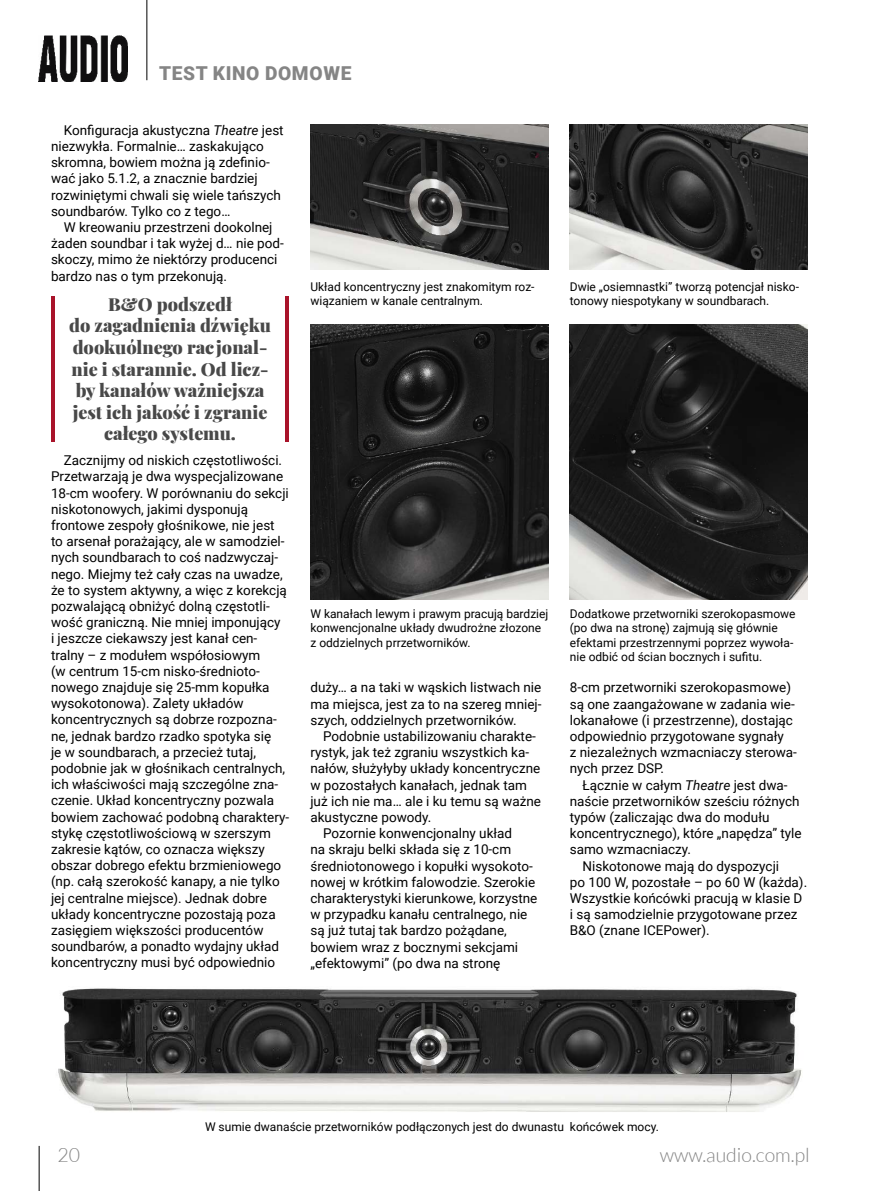
<style>
.page{position:relative;width:893px;height:1191px;background:#fff}
.page>*{position:absolute;margin:0;border:0;box-sizing:border-box;transform-origin:0 0}
.t1{font:300 19.5px "Lato";color:#858585}
.t2{font:900 19.2px "Roboto";letter-spacing:.035em;color:#858585}
.t3{font:900 18px/21.6px "Playfair Display";color:#484848;text-align:center}
.t4{font:13.5px/16.2px "Roboto";color:#000}
.t5{font:12px/14.4px "Roboto";color:#000}
.s1{font-style:italic}
</style>
<div class="page">
<hr style="left:39px;top:1145px;width:1px;height:46px;background:#000">
<hr style="left:147px;top:0;width:1px;height:80px;background:#000">
<img style="left:39px;top:35px;width:89px;height:46px">
<hr style="left:51px;top:296px;width:4px;height:145px;background:#a9132a">
<hr style="left:285px;top:296px;width:4px;height:145px;background:#a9132a">
<img style="left:310px;top:125px;width:239px;height:145px">
<img style="left:310px;top:324px;width:239px;height:276px">
<img style="left:570px;top:125px;width:238px;height:145px">
<img style="left:570px;top:324px;width:238px;height:276px">
<img style="left:58px;top:988px;width:744px;height:124px">
<h2 class="t2" style="left:159px;top:60px;width:194px">TEST KINO DOMOWE</h2>
<p class="t4" style="left:51px;top:121px;width:234px;text-indent:13px">Konfiguracja akustyczna <span class="s1">Theatre</span> jest niezwykła. Formalnie… zaskakująco skromna, bowiem można ją zdefinio&shy;wać jako 5.1.2, a znacznie bardziej rozwiniętymi chwali się wiele tańszych soundbarów. Tylko co z tego…</p>
<p class="t4" style="left:51px;top:219px;width:234px;text-indent:13px">W kreowaniu przestrzeni dookolnej żaden soundbar i tak wyżej d… nie pod&shy;skoczy, mimo że niektórzy producenci bardzo nas o tym przekonują.</p>
<h3 class="t3" style="left:69px;top:292px;width:203px">B&amp;O podszedł<br>do zagadnienia dźwięku dookuólnego racjonal&shy;nie i starannie. Od licz&shy;by kanałów ważniejsza jest ich jakość i zgranie całego systemu.</h3>
<p class="t4" style="left:51px;top:452px;width:240px;text-indent:13px">Zacznijmy od niskich częstotliwości.<br>Przetwarzają je dwa wyspecjalizowane 18-cm woofery. W porównaniu do sekcji niskotonowych, jakimi dysponują frontowe zespoły głośnikowe, nie jest to arsenał porażający, ale w samodziel&shy;nych soundbarach to coś nadzwyczaj&shy;nego. Miejmy też cały czas na uwadze, że to system aktywny, a więc z korekcją pozwalającą obniżyć dolną częstotli&shy;wość graniczną. Nie mniej imponujący<br>i jeszcze ciekawszy jest kanał cen&shy;tralny – z modułem współosiowym<br>(w centrum 15-cm nisko-średnioto&shy;nowego znajduje się 25-mm kopułka wysokotonowa). Zalety układów koncentrycznych są dobrze rozpozna&shy;ne, jednak bardzo rzadko spotyka się<br>je w soundbarach, a przecież tutaj, podobnie jak w głośnikach centralnych, ich właściwości mają szczególne zna&shy;czenie. Układ koncentryczny pozwala bowiem zachować podobną charaktery&shy;stykę częstotliwościową w szerszym zakresie kątów, co oznacza większy obszar dobrego efektu brzmieniowego (np. całą szerokość kanapy, a nie tylko jej centralne miejsce). Jednak dobre układy koncentryczne pozostają poza zasięgiem większości producentów soundbarów, a ponadto wydajny układ koncentryczny musi być odpowiednio</p>
<p class="t5" style="left:310px;top:279px;width:226px">Układ koncentryczny jest znakomitym roz&shy;wiązaniem w kanale centralnym.</p>
<p class="t5" style="left:310px;top:606px;width:240px">W kanałach lewym i prawym pracują bardziej konwencjonalne układy dwudrożne złozone z oddzielnych prrzetworników.</p>
<p class="t4" style="left:310px;top:679px;width:233px;text-align:justify">duży… a na taki w wąskich listwach nie ma miejsca, jest za to na szereg mniej&shy;szych, oddzielnych przetworników.</p>
<p class="t4" style="left:323px;top:727px;width:214px">Podobnie ustabilizowaniu charakte-</p>
<p class="t4" style="left:310px;top:744px;width:220px">rystyk, jak też zgraniu wszystkich ka-</p>
<p class="t4" style="left:310px;top:760px;width:231px">nałów, służyłyby układy koncentryczne</p>
<p class="t4" style="left:310px;top:776px;width:218px">w pozostałych kanałach, jednak tam</p>
<p class="t4" style="left:310px;top:792px;width:232px">już ich nie ma… ale i ku temu są ważne</p>
<p class="t4" style="left:310px;top:808px;width:122px">akustyczne powody.</p>
<p class="t4" style="left:323px;top:825px;width:190px">Pozornie konwencjonalny układ</p>
<p class="t4" style="left:310px;top:841px;width:202px">na skraju belki składa się z 10-cm</p>
<p class="t4" style="left:310px;top:857px;width:224px">średniotonowego i kopułki wysokoto-</p>
<p class="t4" style="left:310px;top:873px;width:226px">nowej w krótkim falowodzie. Szerokie</p>
<p class="t4" style="left:310px;top:889px;width:228px">charakterystyki kierunkowe, korzystne</p>
<p class="t4" style="left:310px;top:906px;width:219px">w przypadku kanału centralnego, nie</p>
<p class="t4" style="left:310px;top:922px;width:198px">są już tutaj tak bardzo pożądane,</p>
<p class="t4" style="left:310px;top:938px;width:209px">bowiem wraz z bocznymi sekcjami</p>
<p class="t4" style="left:310px;top:954px;width:192px">„efektowymi” (po dwa na stronę</p>
<p class="t5" style="left:570px;top:279px;width:231px">Dwie „osiemnastki” tworzą potencjał nisko&shy;tonowy niespotykany w soundbarach.</p>
<p class="t5" style="left:570px;top:606px;width:227px">Dodatkowe przetworniki szerokopasmowe (po dwa na stronę) zajmują się głównie efektami przestrzennymi poprzez wywoła&shy;nie odbić od ścian bocznych i sufitu.</p>
<p class="t4" style="left:570px;top:679px;width:229px">8-cm przetworniki szerokopasmowe) są one zaangażowane w zadania wie&shy;lokanałowe (i przestrzenne), dostając odpowiednio przygotowane sygnały<br>z niezależnych wzmacniaczy sterowa&shy;nych przez DSP.</p>
<p class="t4" style="left:583px;top:776px;width:207px">Łącznie w całym <span class="s1">Theatre</span> jest dwa-</p>
<p class="t4" style="left:570px;top:792px;width:231px">naście przetworników sześciu różnych</p>
<p class="t4" style="left:570px;top:808px;width:201px">typów (zaliczając dwa do modułu</p>
<p class="t4" style="left:570px;top:825px;width:233px">koncentrycznego), które „napędza” tyle</p>
<p class="t4" style="left:570px;top:841px;width:123px">samo wzmacniaczy.</p>
<p class="t4" style="left:583px;top:857px;width:198px">Niskotonowe mają do dyspozycji</p>
<p class="t4" style="left:570px;top:873px;width:239px">po 100 W, pozostałe – po 60 W (każda).</p>
<p class="t4" style="left:570px;top:889px;width:234px">Wszystkie końcówki pracują w klasie D</p>
<p class="t4" style="left:570px;top:906px;width:229px">i są samodzielnie przygotowane przez</p>
<p class="t4" style="left:570px;top:922px;width:141px">B&amp;O (znane ICEPower).</p>
<p class="t5" style="left:205px;top:1119px;width:455px">W sumie dwanaście przetworników podłączonych jest do dwunastu końcówek mocy.</p>
<h1 class="t1" style="left:57px;top:1144px;width:24px">20</h1>
<h1 class="t1" style="left:660px;top:1144px;width:151px">www.audio.com.pl</h1>
</div>
